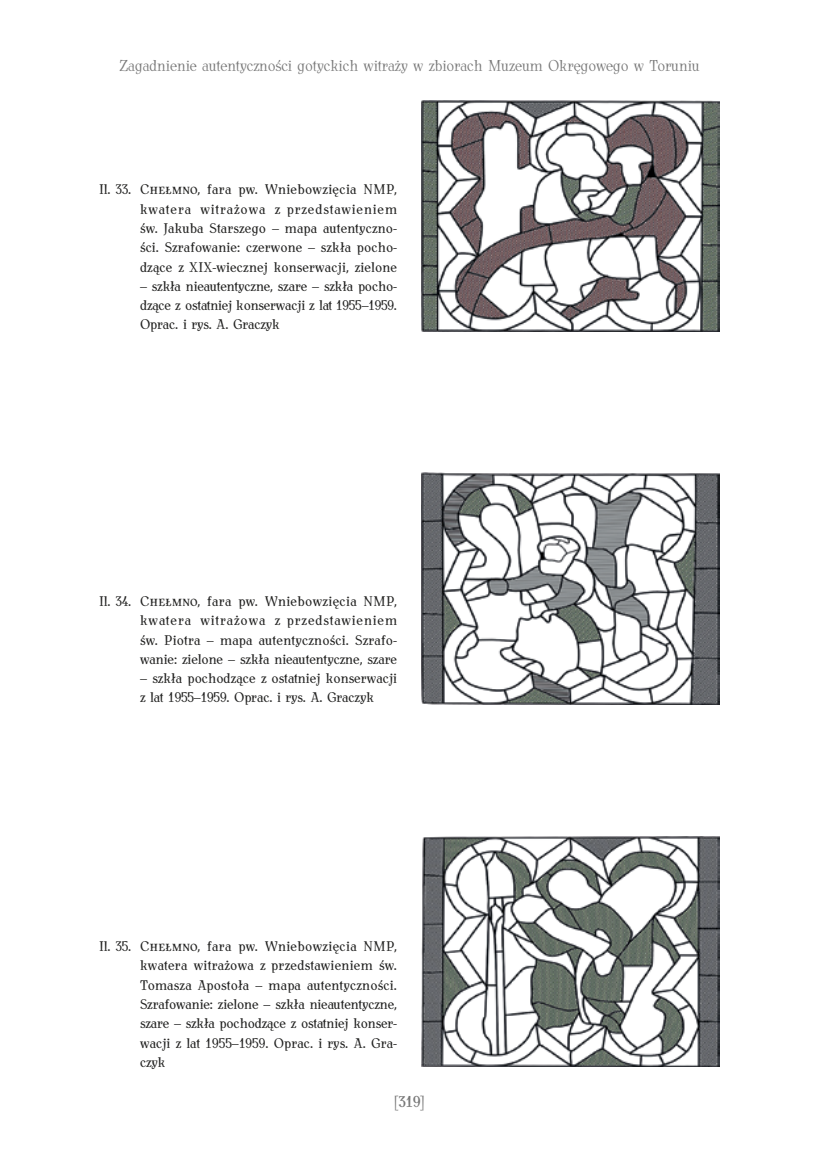
<style>
.page{position:relative;width:819px;height:1166px;background:#fff}
.page>*{position:absolute;margin:0;border:0;box-sizing:border-box;transform-origin:0 0}
.t1{font:300 15.75px "Antykwa Torunska Cond";letter-spacing:-.01em;color:#787878}
.t2{font:15.75px "Antykwa Torunska Cond Med";color:#787878}
.t3{font:14px/19.2px "Antykwa Torunska Cond";letter-spacing:-.005em;color:#222221;text-align:justify}
</style>
<div class="page">
<img style="left:422px;top:100px;width:297px;height:231px">
<img style="left:422px;top:472px;width:297px;height:232px">
<img style="left:422px;top:836px;width:297px;height:231px">
<p class="t1" style="left:119px;top:54px;width:582px">Zagadnienie autentyczności gotyckich witraży w zbiorach Muzeum Okręgowego w Toruniu</p>
<p class="t3" style="left:140px;top:179px;width:258px;text-indent:-41px">Il. 33. Chełmno, fara pw. Wniebowzięcia NMP, kwatera witrażowa z przedstawieniem św. Jakuba Starszego – mapa autentyczno&shy;ści. Szrafowanie: czerwone – szkła pocho&shy;dzące z XIX-wiecznej konserwacji, zielone</p>
<p class="t3" style="left:140px;top:275px;width:258px">– szkła nieautentyczne, szare – szkła pocho&shy;dzące z ostatniej konserwacji z lat 1955–1959.<br>Oprac. i rys. A. Graczyk</p>
<p class="t3" style="left:140px;top:590px;width:258px;text-indent:-41px">Il. 34. Chełmno, fara pw. Wniebowzięcia NMP, kwatera witrażowa z przedstawieniem św. Piotra – mapa autentyczności. Szrafo&shy;wanie: zielone – szkła nieautentyczne, szare</p>
<p class="t3" style="left:140px;top:667px;width:258px">– szkła pochodzące z ostatniej konserwacji z lat 1955–1959. Oprac. i rys. A. Graczyk</p>
<p class="t3" style="left:140px;top:935px;width:258px;text-indent:-41px">Il. 35. Chełmno, fara pw. Wniebowzięcia NMP, kwatera witrażowa z przedstawieniem św.<br>Tomasza Apostoła – mapa autentyczności.<br>Szrafowanie: zielone – szkła nieautentyczne, szare – szkła pochodzące z ostatniej konser&shy;wacji z lat 1955–1959. Oprac. i rys. A. Gra&shy;czyk</p>
<p class="t2" style="left:394px;top:1089px;width:31px">[319]</p>
</div>
